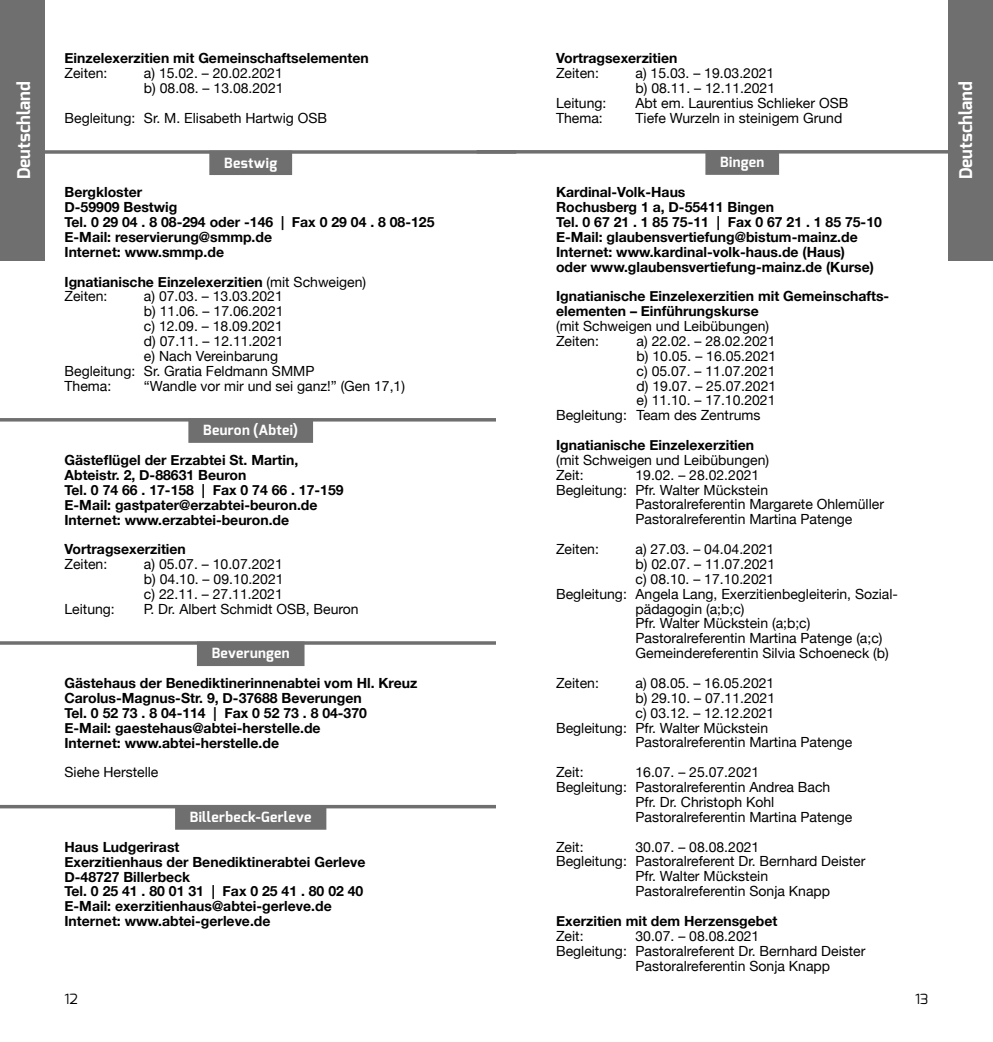
<style>
.page{position:relative;width:993px;height:1042px;background:#fff}
.page>*{position:absolute;margin:0;border:0;box-sizing:border-box;transform-origin:0 0}
.t1{font:700 17.5px "Exo";color:#fff}
.t2{font:14px/14.9px "Helvetica Neue";color:#000}
.t3{font:700 14px/14.9px "Helvetica Neue";color:#000}
.t4{font:700 14px "Exo";letter-spacing:.025em;color:#fff}
.t5{font:14px "Exo";color:#000}
.s1{font-weight:400}
</style>
<div class="page">
<div style="left:209px;top:150px;width:83px;height:25px;background:#706f6f"></div>
<svg style="left:45px;top:150px;width:431px;height:4px;background:#7e7d7d"></svg>
<div style="left:188px;top:418px;width:125px;height:25px;background:#706f6f"></div>
<hr style="left:0;top:418px;width:516px;height:3px;background:#706f6f">
<div style="left:197px;top:641px;width:107px;height:25px;background:#706f6f"></div>
<svg style="left:0;top:641px;width:496px;height:4px;fill:#706f6f"></svg>
<div style="left:175px;top:805px;width:151px;height:25px;background:#706f6f"></div>
<hr style="left:0;top:805px;width:516px;height:3px;background:#706f6f">
<div style="left:705px;top:150px;width:73px;height:25px;background:#706f6f"></div>
<svg style="left:476px;top:150px;width:471px;height:4px;fill:#706f6f"></svg>
<div style="left:0;top:0;width:45px;height:260px;background:#706f6f"></div>
<div style="left:947px;top:0;width:45px;height:260px;background:#706f6f"></div>
<div style="left:496px;top:798px;width:35px;height:16px;background:#fff"></div>
<div style="left:496px;top:412px;width:35px;height:15px;background:#fff"></div>
<p class="t3" style="left:64px;top:51px;width:305px">Einzelexerzitien mit Gemeinschaftselementen</p>
<p class="t2" style="left:64px;top:67px;width:44px">Zeiten:</p>
<p class="t2" style="left:144px;top:67px;width:141px">a) 15.02. – 20.02.2021 b) 08.08. – 13.08.2021</p>
<p class="t2" style="left:64px;top:111px;width:264px">Begleitung: Sr. M. Elisabeth Hartwig OSB</p>
<p class="t4" style="left:224px;top:154px;width:54px">Bestwig</p>
<p class="t3" style="left:64px;top:185px;width:371px">Bergkloster<br>D-59909 Bestwig<br>Tel. 0 29 04 . 8 08-294 oder -146 | Fax 0 29 04 . 8 08-125<br>E-Mail: reservierung@smmp.de<br>Internet: www.smmp.de</p>
<p class="t3" style="left:64px;top:274px;width:303px">Ignatianische Einzelexerzitien <span class="s1">(mit Schweigen)<br>Zeiten:</span></p>
<p class="t3" style="left:556px;top:51px;width:123px">Vortragsexerzitien</p>
<p class="t2" style="left:556px;top:67px;width:44px">Zeiten:</p>
<p class="t2" style="left:635px;top:67px;width:141px">a) 15.03. – 19.03.2021 b) 08.11. – 12.11.2021</p>
<p class="t2" style="left:556px;top:96px;width:52px">Leitung:</p>
<p class="t2" style="left:635px;top:96px;width:214px">Abt em. Laurentius Schlieker OSB</p>
<p class="t2" style="left:556px;top:111px;width:48px">Thema:</p>
<p class="t2" style="left:635px;top:111px;width:208px">Tiefe Wurzeln in steinigem Grund</p>
<p class="t4" style="left:720px;top:153px;width:45px">Bingen</p>
<p class="t3" style="left:556px;top:185px;width:327px">Kardinal-Volk-Haus<br>Rochusberg 1 a, D-55411 Bingen<br>Tel. 0 67 21 . 1 85 75-11 | Fax 0 67 21 . 1 85 75-10<br>E-Mail: glaubensvertiefung@bistum-mainz.de Internet: www.kardinal-volk-haus.de (Haus)<br>oder www.glaubensvertiefung-mainz.de (Kurse)</p>
<p class="t3" style="left:556px;top:289px;width:334px">Ignatianische Einzelexerzitien mit Gemeinschafts&shy;elementen – Einführungskurse</p>
<p class="t2" style="left:556px;top:319px;width:214px">(mit Schweigen und Leibübungen)<br>Zeiten:</p>
<p class="t1" style="left:13px;top:179px;width:100px;rotate:-90deg">Deutschland</p>
<p class="t1" style="left:954px;top:179px;width:100px;rotate:-90deg">Deutschland</p>
<p class="t2" style="left:144px;top:290px;width:140px">a) 07.03. – 13.03.2021</p>
<p class="t2" style="left:144px;top:305px;width:141px">b) 11.06. – 17.06.2021</p>
<p class="t2" style="left:144px;top:320px;width:140px">c) 12.09. – 18.09.2021</p>
<p class="t2" style="left:144px;top:334px;width:141px">d) 07.11. – 12.11.2021</p>
<p class="t2" style="left:144px;top:349px;width:136px">e) Nach Vereinbarung</p>
<p class="t2" style="left:64px;top:364px;width:251px">Begleitung: Sr. Gratia Feldmann SMMP</p>
<p class="t2" style="left:64px;top:379px;width:48px">Thema:</p>
<p class="t2" style="left:144px;top:379px;width:262px">“Wandle vor mir und sei ganz!” (Gen 17,1)</p>
<p class="t4" style="left:203px;top:421px;width:96px">Beuron (Abtei)</p>
<p class="t3" style="left:64px;top:453px;width:280px">Gästeflügel der Erzabtei St. Martin, Abteistr. 2, D-88631 Beuron<br>Tel. 0 74 66 . 17-158 | Fax 0 74 66 . 17-159<br>E-Mail: gastpater@erzabtei-beuron.de Internet: www.erzabtei-beuron.de</p>
<p class="t3" style="left:64px;top:542px;width:123px">Vortragsexerzitien</p>
<p class="t2" style="left:64px;top:557px;width:44px">Zeiten:</p>
<p class="t2" style="left:144px;top:557px;width:141px;text-align:justify">a) 05.07. – 10.07.2021 b) 04.10. – 09.10.2021 c) 22.11. – 27.11.2021</p>
<p class="t2" style="left:64px;top:602px;width:52px">Leitung:</p>
<p class="t2" style="left:144px;top:602px;width:216px">P. Dr. Albert Schmidt OSB, Beuron</p>
<p class="t4" style="left:212px;top:644px;width:79px">Beverungen</p>
<p class="t3" style="left:64px;top:676px;width:354px">Gästehaus der Benediktinerinnenabtei vom Hl. Kreuz Carolus-Magnus-Str. 9, D-37688 Beverungen<br>Tel. 0 52 73 . 8 04-114 | Fax 0 52 73 . 8 04-370<br>E-Mail: gaestehaus@abtei-herstelle.de<br>Internet: www.abtei-herstelle.de</p>
<p class="t2" style="left:64px;top:766px;width:95px">Siehe Herstelle</p>
<p class="t4" style="left:190px;top:808px;width:123px">Billerbeck-Gerleve</p>
<p class="t3" style="left:64px;top:840px;width:302px">Haus Ludgerirast<br>Exerzitienhaus der Benediktinerabtei Gerleve D-48727 Billerbeck<br>Tel. 0 25 41 . 80 01 31 | Fax 0 25 41 . 80 02 40<br>E-Mail: exerzitienhaus@abtei-gerleve.de Internet: www.abtei-gerleve.de</p>
<p class="t2" style="left:636px;top:334px;width:140px">a) 22.02. – 28.02.2021</p>
<p class="t2" style="left:636px;top:349px;width:141px">b) 10.05. – 16.05.2021</p>
<p class="t2" style="left:636px;top:364px;width:140px">c) 05.07. – 11.07.2021</p>
<p class="t2" style="left:636px;top:379px;width:141px">d) 19.07. – 25.07.2021</p>
<p class="t2" style="left:636px;top:394px;width:140px">e) 11.10. – 17.10.2021</p>
<p class="t2" style="left:556px;top:409px;width:206px">Begleitung: Team des Zentrums</p>
<p class="t3" style="left:556px;top:438px;width:199px">Ignatianische Einzelexerzitien</p>
<p class="t2" style="left:556px;top:453px;width:214px">(mit Schweigen und Leibübungen)<br>Zeit:</p>
<p class="t2" style="left:635px;top:468px;width:125px">19.02. – 28.02.2021</p>
<p class="t2" style="left:556px;top:483px;width:213px">Begleitung: Pfr. Walter Mückstein</p>
<p class="t2" style="left:635px;top:498px;width:250px">Pastoralreferentin Margarete Ohlemüller</p>
<p class="t2" style="left:635px;top:513px;width:218px">Pastoralreferentin Martina Patenge</p>
<p class="t2" style="left:556px;top:542px;width:44px">Zeiten:</p>
<p class="t2" style="left:635px;top:542px;width:140px">a) 27.03. – 04.04.2021</p>
<p class="t2" style="left:635px;top:557px;width:141px">b) 02.07. – 11.07.2021</p>
<p class="t2" style="left:635px;top:572px;width:140px">c) 08.10. – 17.10.2021</p>
<p class="t2" style="left:556px;top:587px;width:343px">Begleitung: Angela Lang, Exerzitienbegleiterin, Sozial-</p>
<p class="t2" style="left:635px;top:602px;width:110px">pädagogin (a;b;c)</p>
<p class="t2" style="left:635px;top:617px;width:176px">Pfr. Walter Mückstein (a;b;c)</p>
<p class="t2" style="left:635px;top:632px;width:248px">Pastoralreferentin Martina Patenge (a;c)</p>
<p class="t2" style="left:635px;top:646px;width:255px">Gemeindereferentin Silvia Schoeneck (b)</p>
<p class="t2" style="left:556px;top:676px;width:44px">Zeiten:</p>
<p class="t2" style="left:635px;top:676px;width:140px">a) 08.05. – 16.05.2021</p>
<p class="t2" style="left:635px;top:691px;width:141px">b) 29.10. – 07.11.2021</p>
<p class="t2" style="left:635px;top:706px;width:140px">c) 03.12. – 12.12.2021</p>
<p class="t2" style="left:556px;top:721px;width:213px">Begleitung: Pfr. Walter Mückstein</p>
<p class="t2" style="left:635px;top:736px;width:218px">Pastoralreferentin Martina Patenge</p>
<p class="t2" style="left:556px;top:765px;width:29px">Zeit:</p>
<p class="t2" style="left:635px;top:765px;width:125px">16.07. – 25.07.2021</p>
<p class="t2" style="left:556px;top:780px;width:276px">Begleitung: Pastoralreferentin Andrea Bach</p>
<p class="t2" style="left:635px;top:795px;width:140px">Pfr. Dr. Christoph Kohl</p>
<p class="t2" style="left:635px;top:810px;width:218px">Pastoralreferentin Martina Patenge</p>
<p class="t2" style="left:556px;top:840px;width:29px">Zeit:</p>
<p class="t2" style="left:635px;top:840px;width:125px">30.07. – 08.08.2021</p>
<p class="t2" style="left:556px;top:855px;width:311px">Begleitung: Pastoralreferent Dr. Bernhard Deister</p>
<p class="t2" style="left:635px;top:870px;width:134px">Pfr. Walter Mückstein</p>
<p class="t2" style="left:635px;top:884px;width:196px">Pastoralreferentin Sonja Knapp</p>
<p class="t3" style="left:556px;top:914px;width:223px">Exerzitien mit dem Herzensgebet</p>
<p class="t2" style="left:556px;top:929px;width:29px">Zeit:</p>
<p class="t2" style="left:635px;top:929px;width:125px">30.07. – 08.08.2021</p>
<p class="t2" style="left:556px;top:944px;width:311px">Begleitung: Pastoralreferent Dr. Bernhard Deister</p>
<p class="t2" style="left:635px;top:959px;width:196px">Pastoralreferentin Sonja Knapp</p>
<p class="t5" style="left:64px;top:989px;width:15px">12</p>
<p class="t5" style="left:914px;top:989px;width:15px">13</p>
</div>
